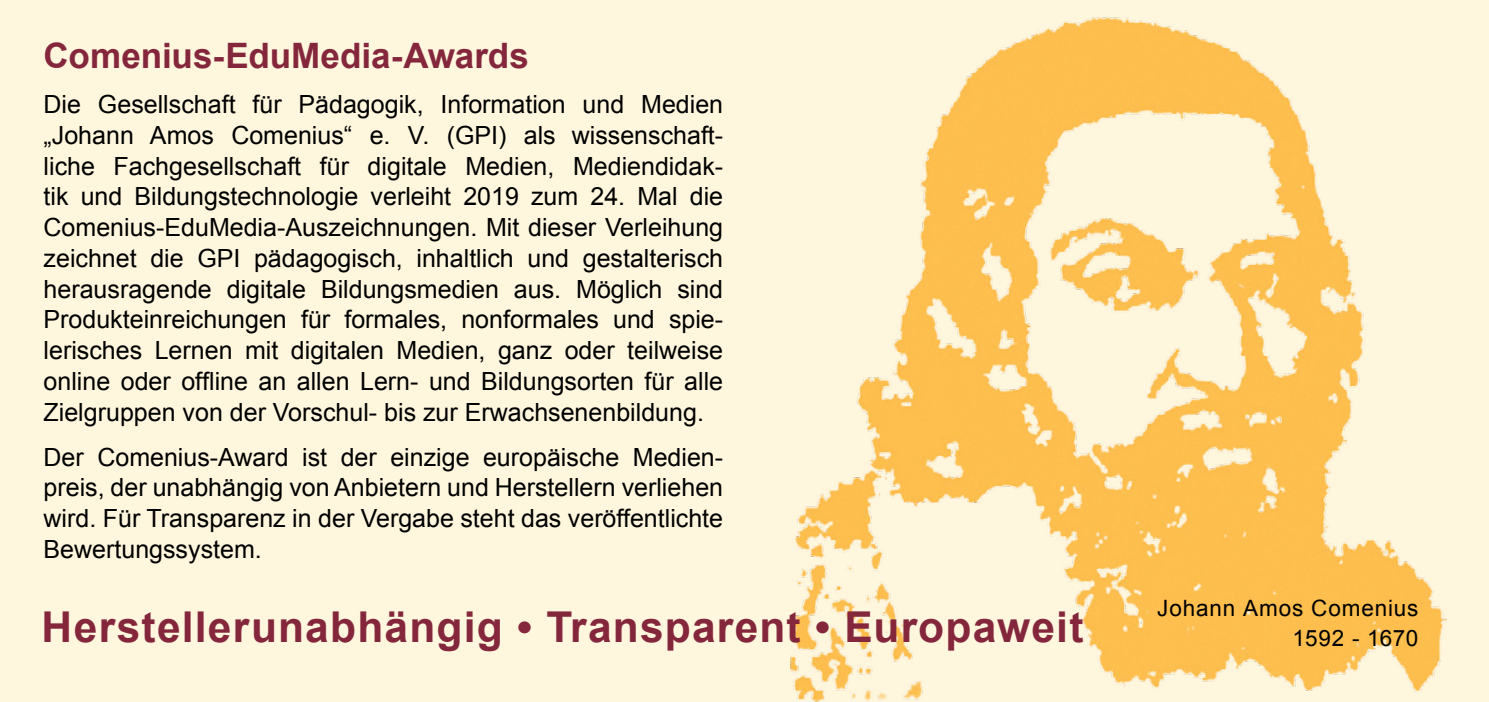
<style>
.page{position:relative;width:1489px;height:702px;background:#fff}
.page>*{position:absolute;margin:0;border:0;box-sizing:border-box;transform-origin:0 0}
.t1{font:700 42.5px "Arial";letter-spacing:.03em;color:#84273c}
.t2{font:700 35px "Arial";color:#84273c}
.t3{font:25px/30.8px "Arial";color:#000;text-align:justify}
.t4{font:22.5px/30px "Arial";letter-spacing:.035em;color:#000;text-align:right}
</style>
<div class="page">
<div style="left:0;top:0;width:1488px;height:702px;background:#fff6de"></div>
<img style="left:790px;top:17px;width:656px;height:685px">
<h2 class="t2" style="left:44px;top:33px;width:487px">Comenius-EduMedia-Awards</h2>
<p class="t3" style="left:44px;top:89px;width:681px">Die Gesellschaft für Pädagogik, Information und Medien „Johann Amos Comenius“ e. V. (GPI) als wissenschaft&shy;liche Fachgesellschaft für digitale Medien, Mediendidak&shy;tik und Bildungstechnologie verleiht 2019 zum 24. Mal die Comenius-EduMedia-Auszeichnungen. Mit dieser Verleihung zeichnet die GPI pädagogisch, inhaltlich und gestalterisch herausragende digitale Bildungsmedien aus. Möglich sind Produkteinreichungen für formales, nonformales und spie&shy;lerisches Lernen mit digitalen Medien, ganz oder teilweise online oder offline an allen Lern- und Bildungsorten für alle Zielgruppen von der Vorschul- bis zur Erwachsenenbildung.</p>
<p class="t3" style="left:44px;top:442px;width:681px">Der Comenius-Award ist der einzige europäische Medien&shy;preis, der unabhängig von Anbietern und Herstellern verliehen wird. Für Transparenz in der Vergabe steht das veröffentlichte Bewertungssystem.</p>
<h1 class="t1" style="left:42px;top:599px;width:1043px">Herstellerunabhängig • Transparent • Europaweit</h1>
<p class="t4" style="left:1157px;top:593px;width:262px">Johann Amos Comenius<br>1592 - 1670</p>
</div>
